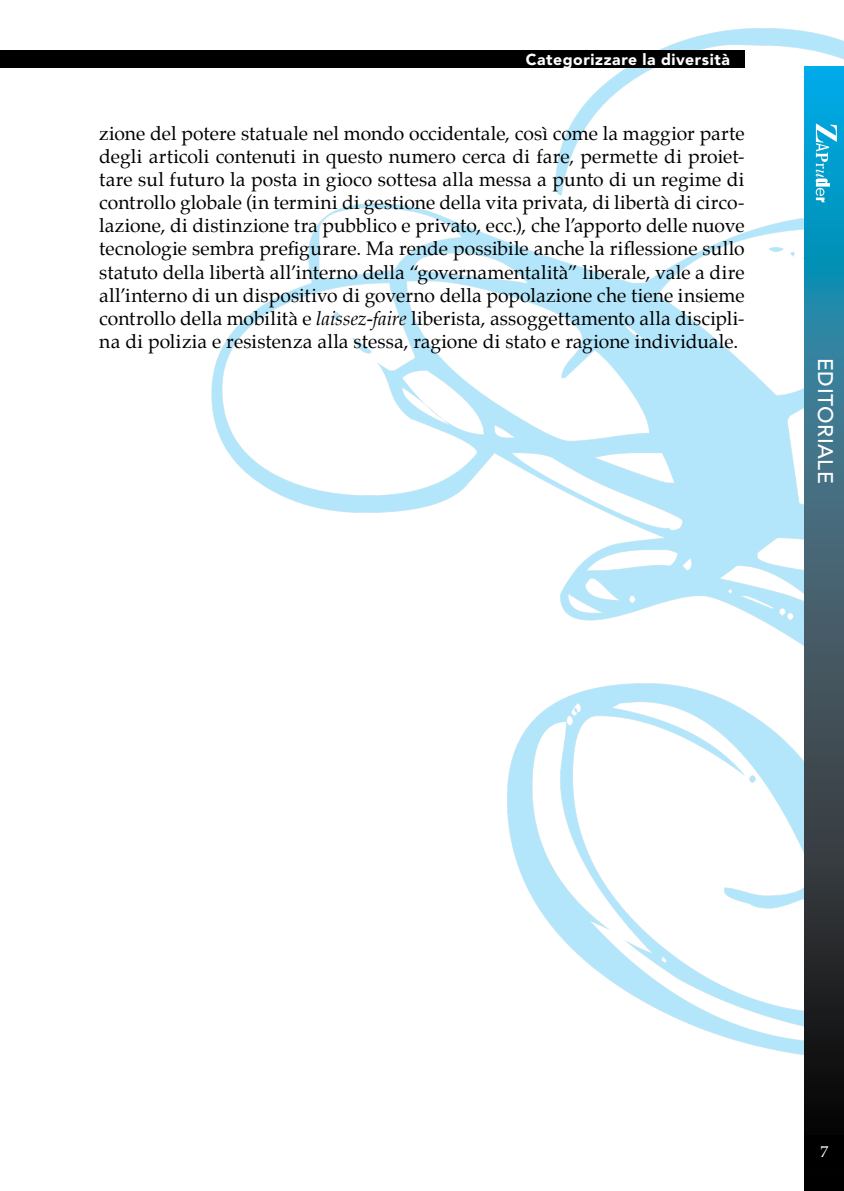
<style>
.page{position:relative;width:844px;height:1191px;background:#fff}
.page>*{position:absolute;margin:0;border:0;box-sizing:border-box;transform-origin:0 0}
.t1{font:500 21px "Avenir";color:#fff}
.t2{font:19.25px/23.1px "Palatino";color:#000;text-align:justify}
.t3{font:900 15.75px "Avenir";letter-spacing:.04em;color:#fff}
.t4{font:15.75px "Palatino";color:#fff}
.s1{font-style:italic}
</style>
<div class="page">
<img style="left:0;top:28px;width:843px;height:1027px">
<div style="left:0;top:51px;width:744px;height:17px;background:#000"></div>
<svg style="left:804px;top:66px;width:39px;height:1125px"></svg>
<svg style="left:815px;top:124px;width:21px;height:78px"></svg>
<div style="left:804px;top:1135px;width:39px;height:30px;background:#000"></div>
<p class="t3" style="left:525px;top:50px;width:206px">Categorizzare la diversità</p>
<p class="t2" style="left:99px;top:122px;width:646px">zione del potere statuale nel mondo occidentale, così come la maggior parte degli articoli contenuti in questo numero cerca di fare, permette di proiet&shy;tare sul futuro la posta in gioco sottesa alla messa a punto di un regime di controllo globale (in termini di gestione della vita privata, di libertà di circo&shy;lazione, di distinzione tra pubblico e privato, ecc.), che l’apporto delle nuove tecnologie sembra prefigurare. Ma rende possibile anche la riflessione sullo statuto della libertà all’interno della “governamentalità” liberale, vale a dire all’interno di un dispositivo di governo della popolazione che tiene insieme controllo della mobilità e <span class="s1">laissez-faire</span> liberista, assoggettamento alla discipli&shy;na di polizia e resistenza alla stessa, ragione di stato e ragione individuale.</p>
<p class="t1" style="left:837px;top:358px;width:124px;rotate:90deg">EDITORIALE</p>
<p class="t4" style="left:820px;top:1138px;width:9px">7</p>
</div>
